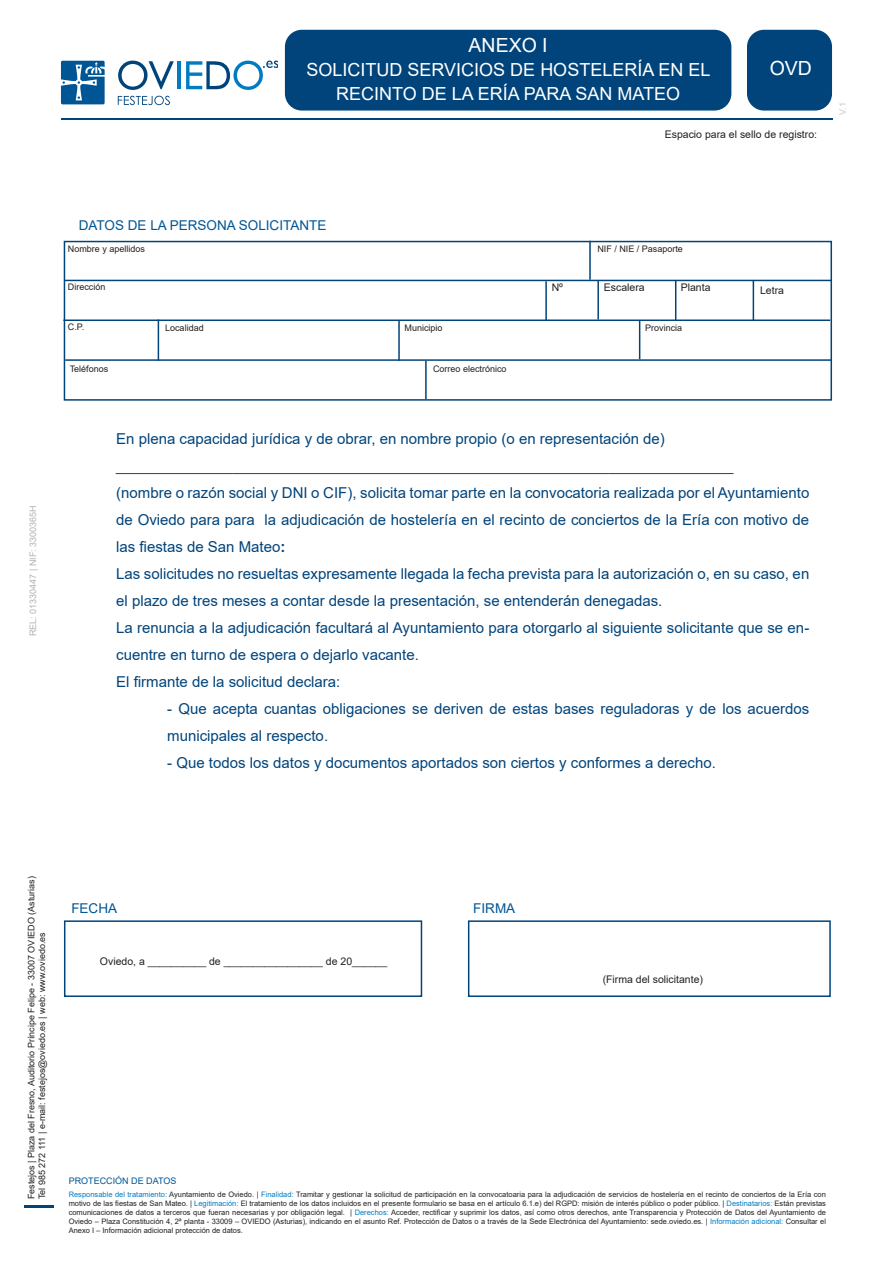
<style>
.page{position:relative;width:893px;height:1263px;background:#fff}
.page>*{position:absolute;margin:0;border:0;box-sizing:border-box;transform-origin:0 0}
.t1{font:19.5px "Arial";color:#fff}
.t2{font:18px/24px "Arial";color:#fff;text-align:center}
.t3{font:15px/27px "Arial";color:#00447b}
.t4{font:13.5px "Arial";color:#005595}
.t5{font:10.5px "Arial";color:#231f20}
.t6{font:9px/10.8px "Arial";color:#231f20}
.t7{font:9px "Arial";color:#b2b3b7}
.t8{font:9px "Arial";color:#005595}
.t9{font:9px "Arial";color:#c7c8ca}
.t10{font:7.5px/9px "Arial";color:#231f20;text-align:justify}
.s1{font-weight:700}
.s2{color:#007cc2}
</style>
<div class="page">
<div style="left:285px;top:30px;width:446px;height:81px;background:#00447b;border-radius:17px"></div>
<div style="left:747px;top:30px;width:85px;height:81px;background:#00447b;border-radius:17px"></div>
<svg style="left:61px;top:61px;width:44px;height:43px;background:#3276aa"></svg>
<svg style="left:118px;top:61px;width:56px;height:29px"></svg>
<hr style="left:177px;top:61px;width:4px;height:28px;background:#007cc2">
<svg style="left:186px;top:61px;width:92px;height:29px"></svg>
<svg style="left:118px;top:96px;width:52px;height:9px"></svg>
<hr style="left:61px;top:118px;width:771px;height:1px;background:#00447b">
<hr style="left:24px;top:1205px;width:30px;height:3px;background:#00447b">
<div style="left:64px;top:920px;width:358px;height:77px;border:2px solid #00447b"></div>
<div style="left:468px;top:920px;width:363px;height:77px;border:2px solid #00447b"></div>
<hr style="left:753px;top:280px;width:1px;height:40px;background:#00447b">
<div style="left:64px;top:241px;width:768px;height:160px;border:2px solid #00447b"></div>
<hr style="left:64px;top:280px;width:767px;height:1px;background:#00447b">
<hr style="left:63px;top:319px;width:767px;height:2px;background:#00447b">
<hr style="left:65px;top:359px;width:767px;height:2px;background:#00447b">
<hr style="left:589px;top:241px;width:2px;height:39px;background:#00447b">
<hr style="left:675px;top:280px;width:1px;height:40px;background:#00447b">
<hr style="left:597px;top:281px;width:2px;height:38px;background:#00447b">
<hr style="left:545px;top:281px;width:2px;height:39px;background:#00447b">
<hr style="left:158px;top:319px;width:1px;height:42px;background:#00447b">
<hr style="left:639px;top:320px;width:1px;height:39px;background:#00447b">
<hr style="left:398px;top:321px;width:2px;height:40px;background:#00447b">
<hr style="left:425px;top:361px;width:2px;height:38px;background:#00447b">
<h1 class="t1" style="left:469px;top:32px;width:81px">ANEXO I</h1>
<p class="t2" style="left:307px;top:58px;width:405px">SOLICITUD SERVICIOS DE HOSTELERÍA EN EL<br>RECINTO DE LA ERÍA PARA SAN MATEO</p>
<h1 class="t1" style="left:770px;top:55px;width:44px">OVD</h1>
<p class="t5" style="left:665px;top:127px;width:154px">Espacio para el sello de registro:</p>
<p class="t9" style="left:837px;top:115px;width:14px;rotate:-90deg">V.1</p>
<p class="t7" style="left:27px;top:636px;width:132px;rotate:-90deg">REL: 01330447 | NIF: 3300365H</p>
<p class="t4" style="left:79px;top:216px;width:249px">DATOS DE LA PERSONA SOLICITANTE</p>
<p class="t6" style="left:68px;top:243px;width:79px">Nombre y apellidos</p>
<p class="t6" style="left:68px;top:281px;width:39px">Dirección</p>
<p class="t5" style="left:552px;top:280px;width:13px">Nº</p>
<p class="t5" style="left:604px;top:280px;width:42px">Escalera</p>
<p class="t5" style="left:681px;top:280px;width:31px">Planta</p>
<p class="t6" style="left:597px;top:243px;width:87px">NIF / NIE / Pasaporte</p>
<p class="t6" style="left:68px;top:321px;width:18px">C.P.</p>
<p class="t6" style="left:165px;top:322px;width:40px">Localidad</p>
<p class="t6" style="left:405px;top:322px;width:40px">Municipio</p>
<p class="t6" style="left:645px;top:322px;width:39px">Provincia</p>
<p class="t6" style="left:70px;top:363px;width:40px">Teléfonos</p>
<p class="t6" style="left:433px;top:363px;width:75px">Correo electrónico</p>
<p class="t5" style="left:760px;top:283px;width:25px">Letra</p>
<p class="t3" style="left:116px;top:425px;width:550px">En plena capacidad jurídica y de obrar, en nombre propio (o en representación de)</p>
<p class="t3" style="left:116px;top:452px;width:619px">__________________________________________________________________________</p>
<p class="t3" style="left:116px;top:479px;width:695px;text-align:justify">(nombre o razón social y DNI o CIF), solicita tomar parte en la convocatoria realizada por el Ayuntamiento de Oviedo para para la adjudicación de hostelería en el recinto de conciertos de la Ería con motivo de las fiestas de San Mateo<span class="s1">:</span></p>
<p class="t3" style="left:116px;top:560px;width:695px">Las solicitudes no resueltas expresamente llegada la fecha prevista para la autorización o, en su caso, en el plazo de tres meses a contar desde la presentación, se entenderán denegadas.</p>
<p class="t3" style="left:116px;top:614px;width:695px">La renuncia a la adjudicación facultará al Ayuntamiento para otorgarlo al siguiente solicitante que se en&shy;cuentre en turno de espera o dejarlo vacante.</p>
<p class="t3" style="left:116px;top:668px;width:226px">El firmante de la solicitud declara:</p>
<p class="t3" style="left:167px;top:695px;width:644px">- Que acepta cuantas obligaciones se deriven de estas bases reguladoras y de los acuerdos municipales al respecto.</p>
<p class="t3" style="left:167px;top:749px;width:550px">- Que todos los datos y documentos aportados son ciertos y conformes a derecho.</p>
<p class="t6" style="left:26px;top:1199px;width:324px;rotate:-90deg">Festejos | Plaza del Fresno, Auditorio Príncipe Felipe - 33007 OVIEDO (Asturias)<br>Tel 985 272 111 | e-mail: festejos@oviedo.es | web: www.oviedo.es</p>
<p class="t4" style="left:71px;top:899px;width:47px">FECHA</p>
<p class="t4" style="left:473px;top:899px;width:43px">FIRMA</p>
<p class="t5" style="left:100px;top:954px;width:289px">Oviedo, a __________ de _________________ de 20______</p>
<p class="t5" style="left:603px;top:972px;width:102px">(Firma del solicitante)</p>
<p class="t8" style="left:69px;top:1175px;width:109px">PROTECCIÓN DE DATOS</p>
<p class="t10" style="left:69px;top:1190px;width:759px"><span class="s2">Responsable del tratamiento:</span> Ayuntamiento de Oviedo. | <span class="s2">Finalidad:</span> Tramitar y gestionar la solicitud de participación en la convocatoaria para la adjudicación de servicios de hostelería en el recinto de conciertos de la Ería con motivo de las fiestas de San Mateo. | <span class="s2">Legitimación:</span> El tratamiento de los datos incluidos en el presente formulario se basa en el artículo 6.1.e) del RGPD: misión de interés público o poder público. | <span class="s2">Destinatarios:</span> Están previstas comunicaciones de datos a terceros que fueran necesarias y por obligación legal. | <span class="s2">Derechos:</span> Acceder, rectificar y suprimir los datos, así como otros derechos, ante Transparencia y Protección de Datos del Ayuntamiento de Oviedo – Plaza Constitución 4, 2ª planta - 33009 – OVIEDO (Asturias), indicando en el asunto Ref. Protección de Datos o a través de la Sede Electrónica del Ayuntamiento: sede.oviedo.es. | <span class="s2">Información adicional:</span> Consultar el Anexo I – Información adicional protección de datos.</p>
</div>
